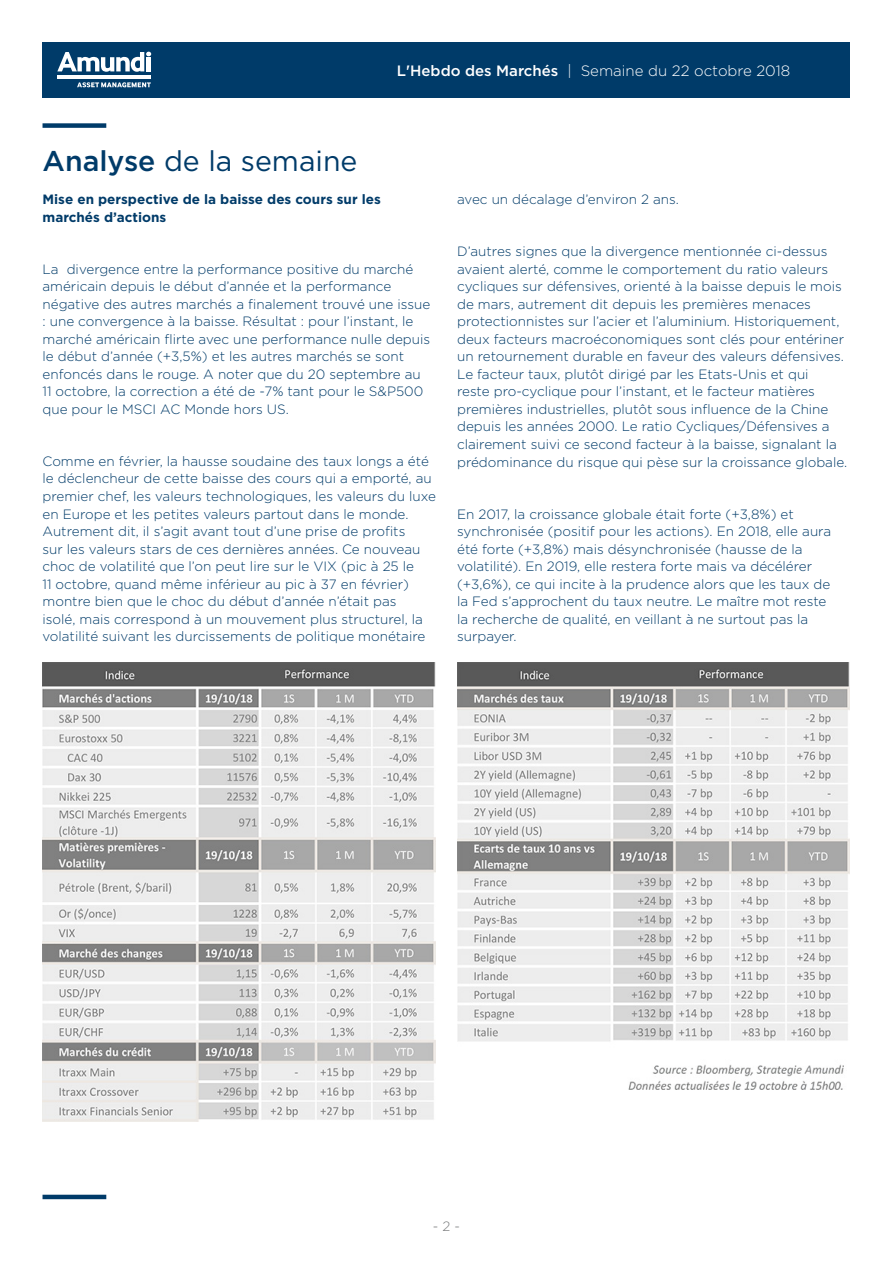
<style>
.page{position:relative;width:893px;height:1263px;background:#fff}
.page>*{position:absolute;margin:0;border:0;box-sizing:border-box;transform-origin:0 0}
.t1{font:28.5px "Gotham";color:#003b69}
.t2{font:300 15px "Gotham";color:#fff}
.t3{font:300 13.5px/17.5px "Gotham";color:#003b69}
.t4{font:700 13.5px/17.5px "Gotham";color:#003b69}
.t5{font:300 13.5px "Gotham";color:#787a7b}
.s1{font-weight:500}
</style>
<div class="page">
<div style="left:43px;top:43px;width:807px;height:55px;background:#003b69"></div>
<svg style="left:57px;top:52px;width:94px;height:20px"></svg>
<hr style="left:147px;top:57px;width:4px;height:14px;background:#fff">
<hr style="left:58px;top:75px;width:93px;height:4px;background:#fff">
<svg style="left:77px;top:82px;width:74px;height:6px"></svg>
<div style="left:43px;top:123px;width:63px;height:5px;background:#003b69"></div>
<hr style="left:43px;top:1195px;width:63px;height:4px;background:#003b69">
<img style="left:43px;top:663px;width:392px;height:459px">
<img style="left:457px;top:663px;width:392px;height:426px">
<p class="t2" style="left:397px;top:61px;width:395px"><span class="s1">L'Hebdo des Marchés</span> | Semaine du 22 octobre 2018</p>
<h1 class="t1" style="left:43px;top:142px;width:316px"><span class="s1">Analyse</span> de la semaine</h1>
<p class="t4" style="left:43px;top:191px;width:340px">Mise en perspective de la baisse des cours sur les marchés d’actions</p>
<p class="t3" style="left:457px;top:190px;width:223px">avec un décalage d’environ 2 ans.</p>
<p class="t3" style="left:43px;top:260px;width:389px">La divergence entre la performance positive du marché américain depuis le début d’année et la performance négative des autres marchés a finalement trouvé une issue : une convergence à la baisse. Résultat : pour l’instant, le marché américain flirte avec une performance nulle depuis le début d’année (+3,5%) et les autres marchés se sont enfoncés dans le rouge. A noter que du 20 septembre au 11 octobre, la correction a été de -7% tant pour le S&amp;P500 que pour le MSCI AC Monde hors US.</p>
<p class="t3" style="left:43px;top:452px;width:395px">Comme en février, la hausse soudaine des taux longs a été le déclencheur de cette baisse des cours qui a emporté, au premier chef, les valeurs technologiques, les valeurs du luxe en Europe et les petites valeurs partout dans le monde.<br>Autrement dit, il s’agit avant tout d’une prise de profits<br>sur les valeurs stars de ces dernières années. Ce nouveau choc de volatilité que l’on peut lire sur le VIX (pic à 25 le<br>11 octobre, quand même inférieur au pic à 37 en février) montre bien que le choc du début d’année n’était pas<br>isolé, mais correspond à un mouvement plus structurel, la volatilité suivant les durcissements de politique monétaire</p>
<p class="t3" style="left:457px;top:242px;width:392px">D’autres signes que la divergence mentionnée ci-dessus avaient alerté, comme le comportement du ratio valeurs cycliques sur défensives, orienté à la baisse depuis le mois de mars, autrement dit depuis les premières menaces protectionnistes sur l’acier et l’aluminium. Historiquement, deux facteurs macroéconomiques sont clés pour entériner un retournement durable en faveur des valeurs défensives.<br>Le facteur taux, plutôt dirigé par les Etats-Unis et qui<br>reste pro-cyclique pour l’instant, et le facteur matières premières industrielles, plutôt sous influence de la Chine depuis les années 2000. Le ratio Cycliques/Défensives a clairement suivi ce second facteur à la baisse, signalant la prédominance du risque qui pèse sur la croissance globale.</p>
<p class="t3" style="left:457px;top:505px;width:375px">En 2017, la croissance globale était forte (+3,8%) et synchronisée (positif pour les actions). En 2018, elle aura été forte (+3,8%) mais désynchronisée (hausse de la volatilité). En 2019, elle restera forte mais va décélérer (+3,6%), ce qui incite à la prudence alors que les taux de la Fed s’approchent du taux neutre. Le maître mot reste la recherche de qualité, en veillant à ne surtout pas la surpayer.</p>
<p class="t5" style="left:433px;top:1218px;width:29px">- 2 -</p>
</div>
